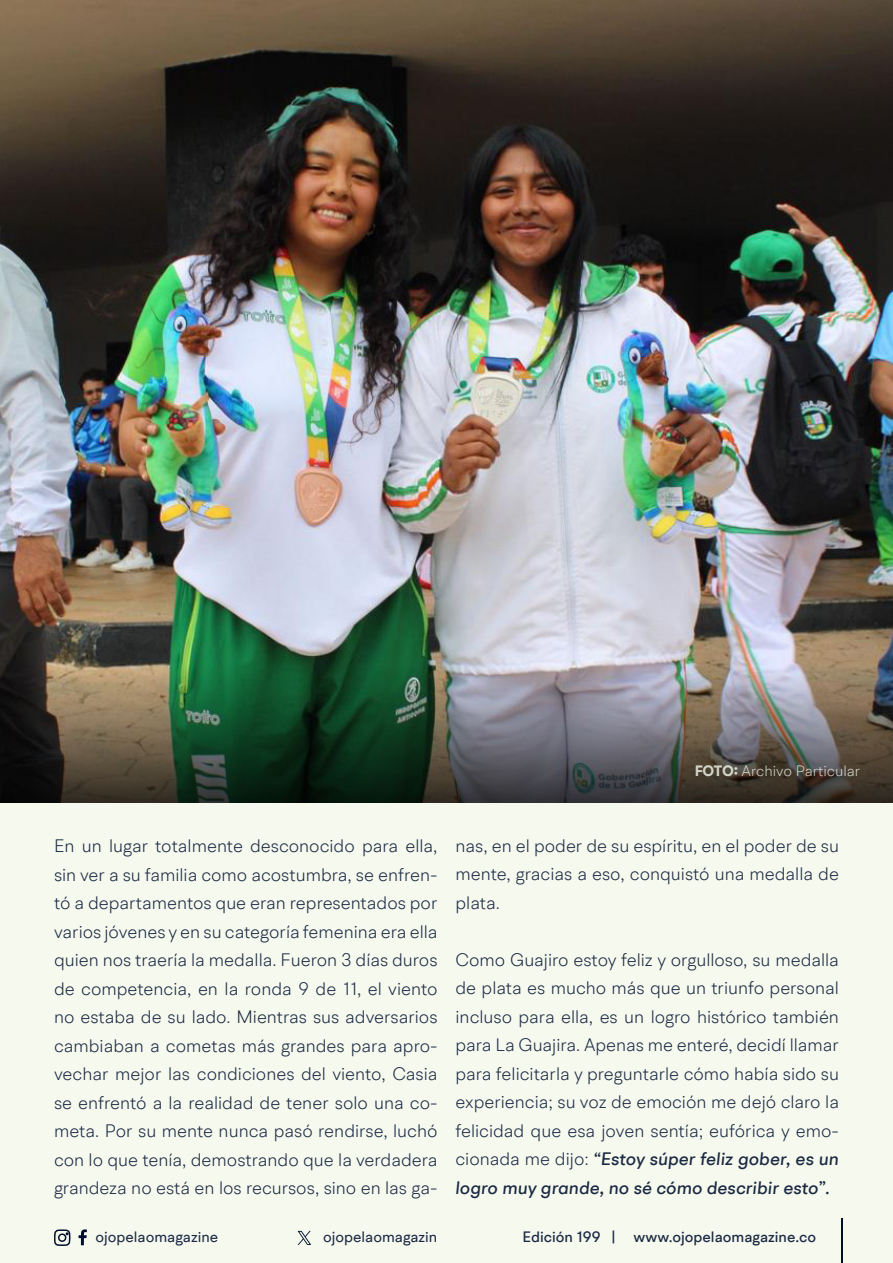
<style>
.page{position:relative;width:893px;height:1263px;background:#f6f9ee}
.page>*{position:absolute;margin:0;border:0;box-sizing:border-box;transform-origin:0 0}
.t1{font:300 18px/28.5px "BR Hendrix";color:#1b2943;text-align:justify}
.t2{font:500 15px "BR Hendrix";color:#1b2943}
.t3{font:15px "BR Hendrix";color:#1b2943}
.t4{font:300 15px "BR Hendrix";color:#f5faed}
.s1{font-weight:700}
.s2{font-weight:500;font-style:italic}
</style>
<div class="page">
<svg style="left:79px;top:1229px;width:8px;height:16px"></svg>
<svg style="left:54px;top:1229px;width:17px;height:17px"></svg>
<hr style="left:841px;top:1219px;width:1px;height:44px;background:#000f2b">
<svg style="left:298px;top:1231px;width:13px;height:14px"></svg>
<img style="left:0;top:0;width:893px;height:666px">
<img style="left:0;top:666px;width:893px;height:137px">
<p class="t4" style="left:694px;top:762px;width:168px"><span class="s1">FOTO:</span> Archivo Particular</p>
<p class="t1" style="left:54px;top:831px;width:385px">En un lugar totalmente desconocido para ella, sin ver a su familia como acostumbra, se enfren&shy;tó a departamentos que eran representados por varios jóvenes y en su categoría femenina era ella quien nos traería la medalla. Fueron 3 días duros de competencia, en la ronda 9 de 11, el viento no estaba de su lado. Mientras sus adversarios cambiaban a cometas más grandes para apro&shy;vechar mejor las condiciones del viento, Casia se enfrentó a la realidad de tener solo una co&shy;meta. Por su mente nunca pasó rendirse, luchó con lo que tenía, demostrando que la verdadera grandeza no está en los recursos, sino en las ga-</p>
<p class="t1" style="left:455px;top:831px;width:385px">nas, en el poder de su espíritu, en el poder de su mente, gracias a eso, conquistó una medalla de plata.</p>
<p class="t1" style="left:455px;top:945px;width:385px">Como Guajiro estoy feliz y orgulloso, su medalla de plata es mucho más que un triunfo personal incluso para ella, es un logro histórico también para La Guajira. Apenas me enteré, decidí llamar para felicitarla y preguntarle cómo había sido su experiencia; su voz de emoción me dejó claro la felicidad que esa joven sentía; eufórica y emo&shy;cionada me dijo: <span class="s2">“Estoy súper feliz gober, es un logro muy grande, no sé cómo describir esto”.</span></p>
<p class="t3" style="left:96px;top:1227px;width:124px">ojopelaomagazine</p>
<p class="t3" style="left:323px;top:1227px;width:116px">ojopelaomagazin</p>
<p class="t2" style="left:522px;top:1227px;width:295px">Edición 199 | www.ojopelaomagazine.co</p>
</div>
